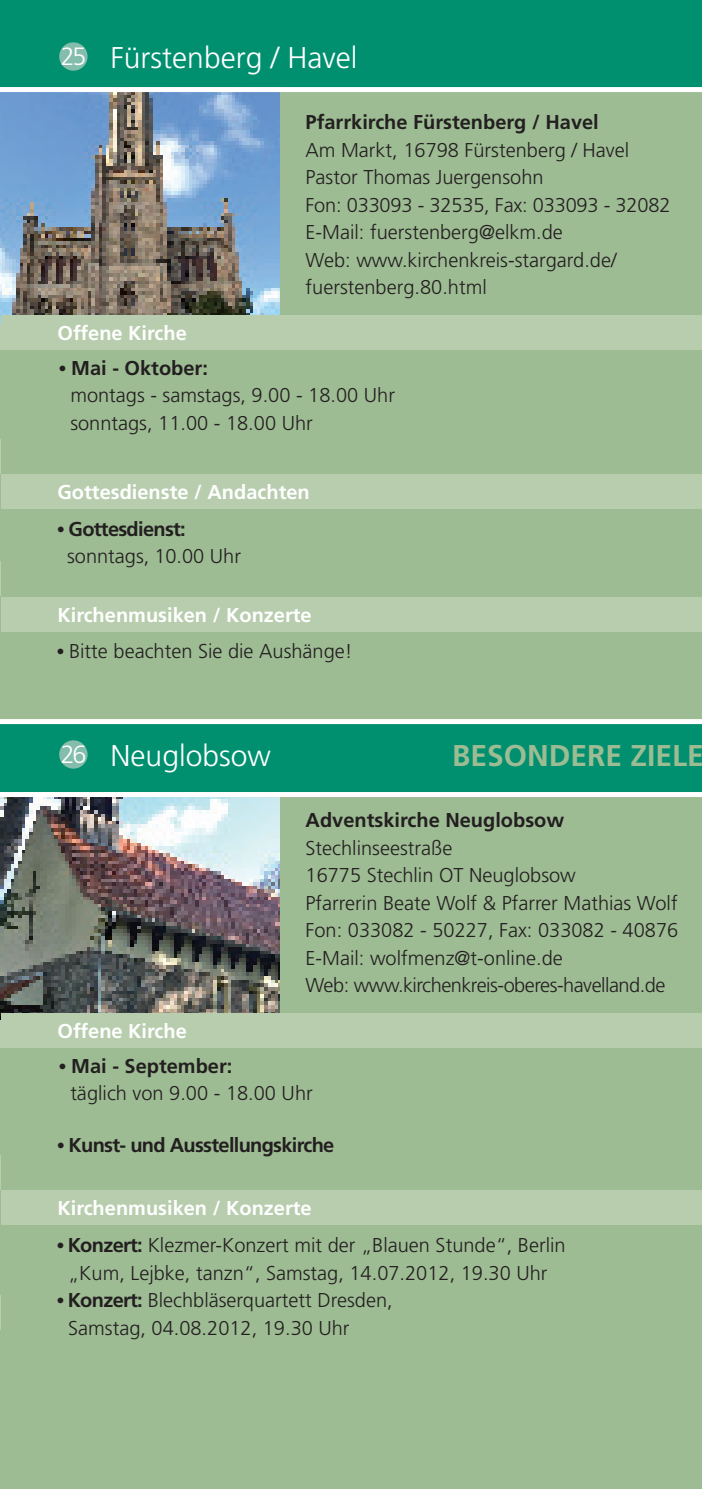
<style>
.page{position:relative;width:702px;height:1489px;background:#fff}
.page>*{position:absolute;margin:0;border:0;box-sizing:border-box;transform-origin:0 0}
.t1{font:300 30px "Frutiger";color:#fff}
.t2{font:700 30px "Frutiger";color:#9ebc93}
.t3{font:300 25px "Frutiger";color:#fff}
.t4{font:300 20px/27.5px "Frutiger";color:#231f20}
.t5{font:700 20px "Frutiger";color:#fff}
.t6{font:700 20px "Frutiger";color:#231f20}
.t7{font:700 20px "Frutiger";letter-spacing:-.035em;color:#231f20}
.s1{font-family:"Times";font-weight:400}
.s2{font-weight:700}
</style>
<div class="page">
<div style="left:0;top:0;width:702px;height:1488px;background:#9ebc93"></div>
<div style="left:0;top:721px;width:702px;height:73px;background:#009070"></div>
<div style="left:0;top:0;width:702px;height:90px;background:#009070"></div>
<div style="left:0;top:719px;width:702px;height:5px;background:#fff"></div>
<hr style="left:0;top:315px;width:1px;height:35px;background:#b7cdae">
<hr style="left:0;top:439px;width:1px;height:35px;background:#b7cdae">
<hr style="left:0;top:561px;width:1px;height:35px;background:#b7cdae">
<img style="left:1px;top:92px;width:278px;height:223px">
<div style="left:59px;top:42px;width:29px;height:29px;background:#84bdac;border-radius:50%"></div>
<div style="left:1px;top:474px;width:701px;height:35px;background:#b7cdae"></div>
<div style="left:1px;top:596px;width:701px;height:35px;background:#b7cdae"></div>
<div style="left:1px;top:315px;width:701px;height:34px;background:#b7cdae"></div>
<div style="left:0;top:87px;width:702px;height:5px;background:#fff"></div>
<img style="left:1px;top:797px;width:278px;height:215px">
<div style="left:59px;top:740px;width:29px;height:28px;background:#84bdac;border-radius:50%"></div>
<div style="left:1px;top:1190px;width:701px;height:35px;background:#b7cdae"></div>
<div style="left:1px;top:1012px;width:701px;height:35px;background:#b7cdae"></div>
<div style="left:0;top:792px;width:702px;height:5px;background:#fff"></div>
<p class="t3" style="left:61px;top:42px;width:27px">25</p>
<h1 class="t1" style="left:111px;top:40px;width:248px">Fürstenberg / Havel</h1>
<p class="t6" style="left:305px;top:111px;width:295px">Pfarrkirche Fürstenberg / Havel</p>
<p class="t4" style="left:305px;top:136px;width:366px">Am Markt, 16798 Fürstenberg / Havel<br>Pastor Thomas Juergensohn<br>Fon: 033093 - 32535, Fax: 033093 - 32082<br>E-Mail: fuerstenberg@elkm.de<br>Web: www.kirchenkreis-stargard.de/ fuerstenberg.80.html</p>
<p class="t5" style="left:57px;top:321px;width:131px">Offene Kirche</p>
<p class="t4" style="left:70px;top:354px;width:326px;text-indent:-11px"><span class="s1">•</span> <span class="s2">Mai - Oktober:<br></span>montags - samstags, 9.00 - 18.00 Uhr sonntags, 11.00 - 18.00 Uhr</p>
<p class="t5" style="left:57px;top:480px;width:254px">Gottesdienste / Andachten</p>
<p class="t4" style="left:67px;top:515px;width:175px;text-indent:-10px"><span class="s1">•</span> <span class="s2">Gottesdienst: </span>sonntags, 10.00 Uhr</p>
<p class="t5" style="left:57px;top:603px;width:256px">Kirchenmusiken / Konzerte</p>
<p class="t4" style="left:57px;top:637px;width:297px"><span class="s1">•</span> Bitte beachten Sie die Aushänge!</p>
<p class="t3" style="left:61px;top:740px;width:27px">26</p>
<h1 class="t1" style="left:111px;top:738px;width:162px">Neuglobsow</h1>
<h1 class="t2" style="left:452px;top:738px;width:253px">BESONDERE ZIELE</h1>
<p class="t5" style="left:57px;top:1018px;width:131px">Offene Kirche</p>
<p class="t6" style="left:305px;top:808px;width:260px">Adventskirche Neuglobsow</p>
<p class="t4" style="left:305px;top:833px;width:374px">Stechlinseestraße<br>16775 Stechlin OT Neuglobsow<br>Pfarrerin Beate Wolf &amp; Pfarrer Mathias Wolf Fon: 033082 - 50227, Fax: 033082 - 40876<br>E-Mail: wolfmenz@t-online.de<br>Web: www.kirchenkreis-oberes-havelland.de</p>
<p class="t4" style="left:70px;top:1051px;width:244px;text-indent:-11px"><span class="s1">•</span> <span class="s2">Mai - September:<br></span>täglich von 9.00 - 18.00 Uhr</p>
<p class="t7" style="left:57px;top:1133px;width:278px"><span class="s1">•</span> Kunst- und Ausstellungskirche</p>
<p class="t5" style="left:57px;top:1196px;width:256px">Kirchenmusiken / Konzerte</p>
<p class="t4" style="left:57px;top:1231px;width:510px;text-align:center"><span class="s1">•</span> <span class="s2">Konzert:</span> Klezmer-Konzert mit der „Blauen Stunde“, Berlin „Kum, Lejbke, tanzn“, Samstag, 14.07.2012, 19.30 Uhr</p>
<p class="t4" style="left:68px;top:1286px;width:326px;text-indent:-11px"><span class="s1">•</span> <span class="s2">Konzert:</span> Blechbläserquartett Dresden,<br>Samstag, 04.08.2012, 19.30 Uhr</p>
</div>
